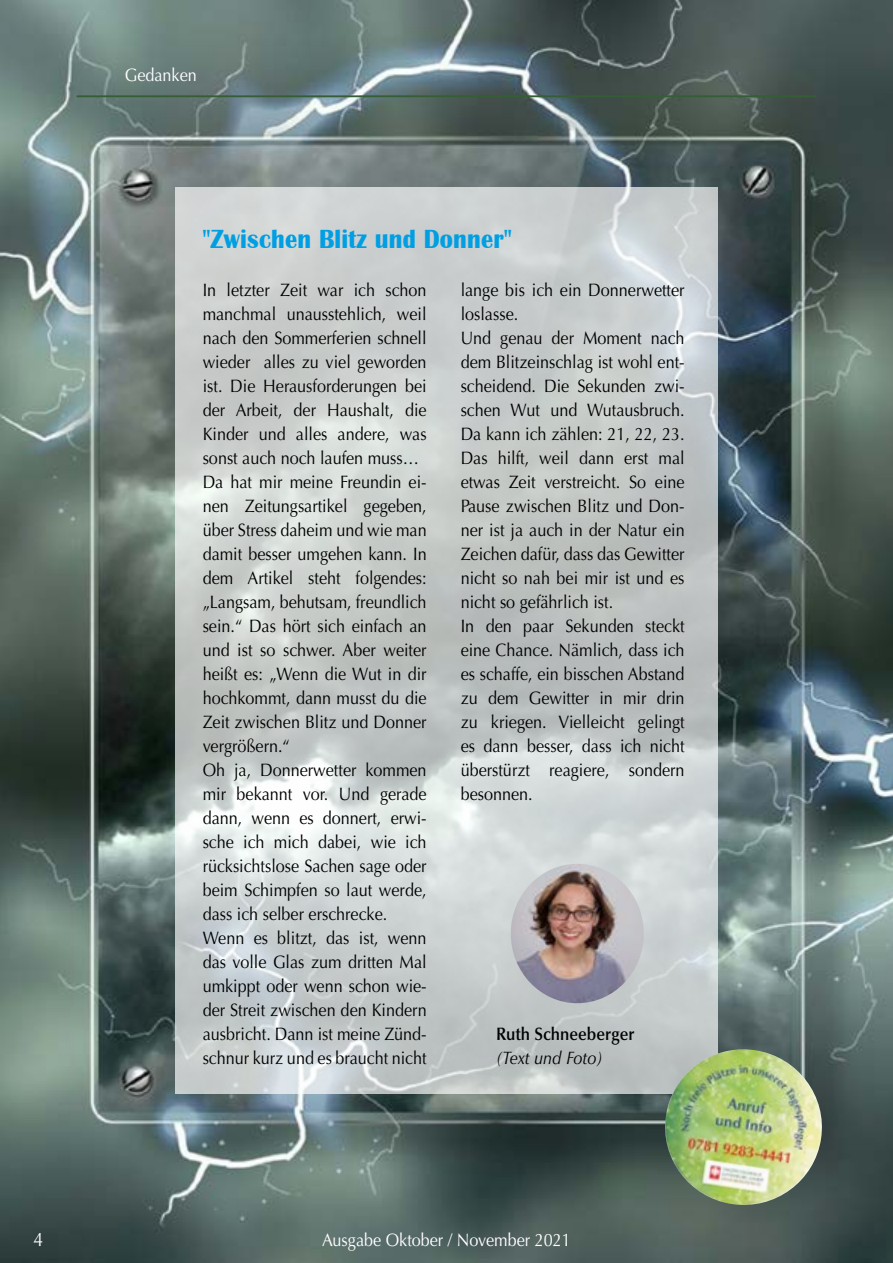
<style>
.page{position:relative;width:893px;height:1263px;background:#fff}
.page>*{position:absolute;margin:0;border:0;box-sizing:border-box;transform-origin:0 0}
.t1{font:700 27px "Britannic";letter-spacing:.01em;color:#009fe3;scale:.9 1}
.t2{font:19.5px "Optima LT Std";color:#fff;scale:.9 1}
.t3{font:18px/24px "Optima LT Std";color:#000;scale:.9 1}
.t4{font:18px "Optima LT Std";color:#fff;scale:.9 1}
.t5{font:600 18px "Optima LT Std";color:#000;scale:.9 1}
.t6{font:italic 18px "Optima LT Std";color:#000;scale:.9 1}
</style>
<div class="page">
<img style="left:0;top:0;width:893px;height:1263px">
<hr style="left:77px;top:95px;width:739px;height:2px;background:#355e37">
<svg style="left:175px;top:187px;width:543px;height:906px"></svg>
<img style="left:511px;top:864px;width:133px;height:139px">
<img style="left:660px;top:1049px;width:167px;height:161px">
<p class="t4" style="left:125px;top:64px;width:82px">Gedanken</p>
<h1 class="t1" style="left:203px;top:223px;width:345px">"Zwischen Blitz und Donner"</h1>
<p class="t3" style="left:203px;top:278px;width:250px">In letzter Zeit war ich schon manchmal unausstehlich, weil nach den Sommerferien schnell wieder alles zu viel geworden ist. Die Herausforderungen bei der Arbeit, der Haushalt, die<br>Kinder und alles andere, was sonst auch noch laufen muss…<br>Da hat mir meine Freundin ei&shy;nen Zeitungsartikel gegeben, über Stress daheim und wie man damit besser umgehen kann. In dem Artikel steht folgendes: „Langsam, behutsam, freundlich sein.“ Das hört sich einfach an und ist so schwer. Aber weiter heißt es: „Wenn die Wut in dir hochkommt, dann musst du die<br>Zeit zwischen Blitz und Donner vergrößern.“<br>Oh ja, Donnerwetter kommen mir bekannt vor. Und gerade dann, wenn es donnert, erwi&shy;sche ich mich dabei, wie ich rücksichtslose Sachen sage oder beim Schimpfen so laut werde, dass ich selber erschrecke.<br>Wenn es blitzt, das ist, wenn das volle Glas zum dritten Mal umkippt oder wenn schon wie&shy;der Streit zwischen den Kindern ausbricht. Dann ist meine Zünd&shy;schnur kurz und es braucht nicht</p>
<p class="t3" style="left:461px;top:278px;width:250px">lange bis ich ein Donnerwetter loslasse.<br>Und genau der Moment nach dem Blitzeinschlag ist wohl ent&shy;scheidend. Die Sekunden zwi&shy;schen Wut und Wutausbruch.<br>Da kann ich zählen: 21, 22, 23.<br>Das hilft, weil dann erst mal etwas Zeit verstreicht. So eine<br>Pause zwischen Blitz und Don&shy;ner ist ja auch in der Natur ein<br>Zeichen dafür, dass das Gewitter nicht so nah bei mir ist und es nicht so gefährlich ist.<br>In den paar Sekunden steckt eine Chance. Nämlich, dass ich es schaffe, ein bisschen Abstand zu dem Gewitter in mir drin zu kriegen. Vielleicht gelingt es dann besser, dass ich nicht überstürzt reagiere, sondern besonnen.</p>
<p class="t5" style="left:496px;top:1023px;width:155px">Ruth Schneeberger</p>
<p class="t6" style="left:496px;top:1047px;width:120px">(Text und Foto)</p>
<p class="t2" style="left:33px;top:1228px;width:12px">4</p>
<p class="t4" style="left:322px;top:1229px;width:278px">Ausgabe Oktober / November 2021</p>
</div>
